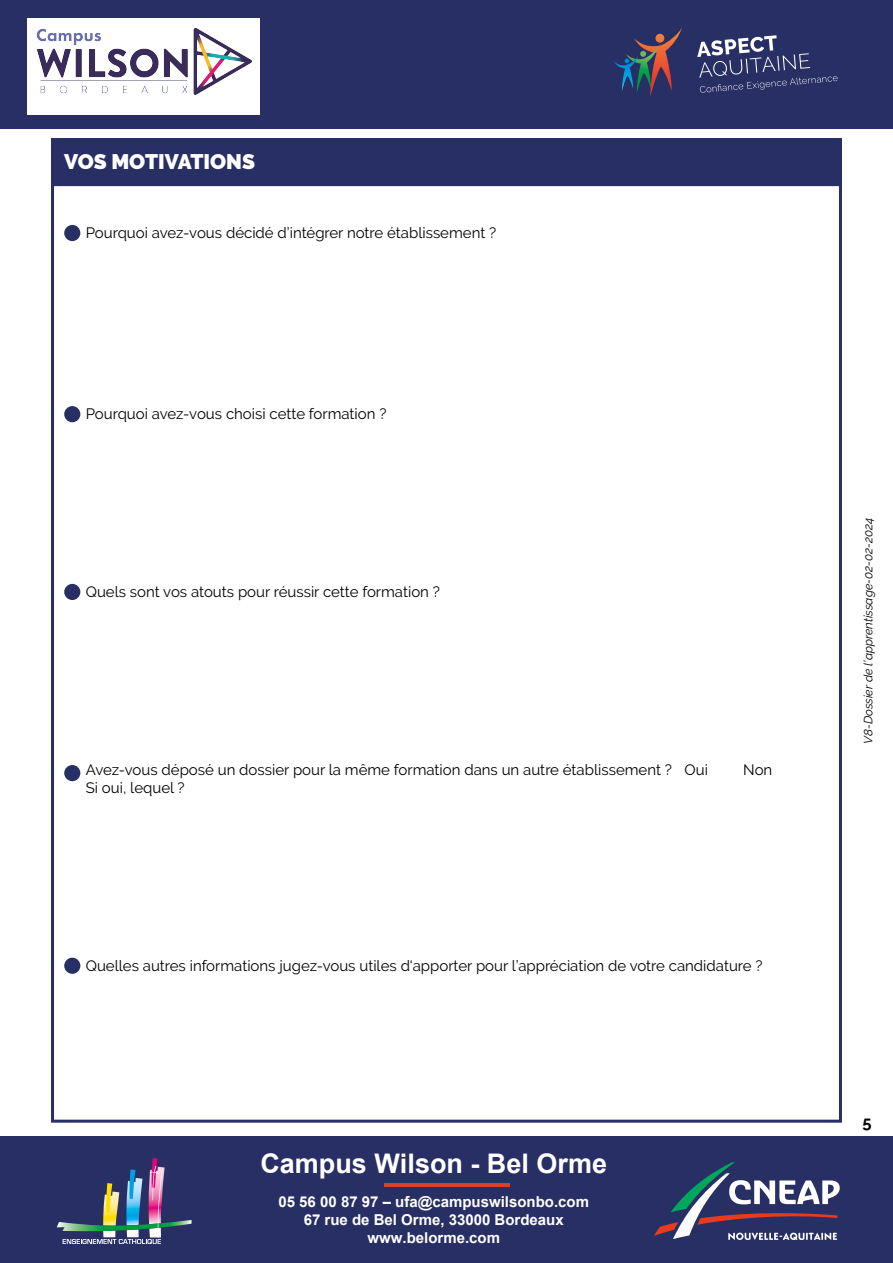
<style>
.page{position:relative;width:893px;height:1263px;background:#fff}
.page>*{position:absolute;margin:0;border:0;box-sizing:border-box;transform-origin:0 0}
.t1{font:700 27px "Arial";color:#fff}
.t2{font:900 21px "Raleway";color:#fff}
.t3{font:700 16.5px "Raleway";color:#000}
.t4{font:15px/18px "Raleway";color:#000}
.t5{font:700 15px/18px "Arial";color:#fff;text-align:center}
.t6{font:italic 12px "Raleway";color:#000}
</style>
<div class="page">
<div style="left:0;top:0;width:893px;height:128px;background:#282f64"></div>
<div style="left:0;top:1136px;width:893px;height:127px;background:#272f64"></div>
<svg style="left:57px;top:1158px;width:134px;height:86px"></svg>
<svg style="left:654px;top:1162px;width:186px;height:78px"></svg>
<div style="left:51px;top:139px;width:791px;height:46px;background:#272f64"></div>
<div style="left:64px;top:225px;width:16px;height:16px;background:#272f64;border-radius:50%"></div>
<div style="left:64px;top:406px;width:16px;height:16px;background:#272f64;border-radius:50%"></div>
<div style="left:64px;top:584px;width:16px;height:16px;background:#272f64;border-radius:50%"></div>
<div style="left:64px;top:958px;width:16px;height:16px;background:#272f64;border-radius:50%"></div>
<div style="left:64px;top:765px;width:16px;height:16px;background:#272f64;border-radius:50%"></div>
<svg style="left:614px;top:28px;width:68px;height:68px"></svg>
<svg style="left:697px;top:35px;width:141px;height:58px"></svg>
<div style="left:27px;top:18px;width:232px;height:97px;background:#fff"></div>
<img style="left:36px;top:28px;width:215px;height:67px">
<hr style="left:384px;top:1183px;width:126px;height:3px;background:#e03c31">
<h2 class="t2" style="left:64px;top:149px;width:192px">VOS MOTIVATIONS</h2>
<p class="t4" style="left:86px;top:224px;width:412px">Pourquoi avez-vous décidé d’intégrer notre établissement ?</p>
<p class="t4" style="left:86px;top:405px;width:302px">Pourquoi avez-vous choisi cette formation ?</p>
<p class="t4" style="left:86px;top:583px;width:356px">Quels sont vos atouts pour réussir cette formation ?</p>
<p class="t4" style="left:86px;top:761px;width:588px">Avez-vous déposé un dossier pour la même formation dans un autre établissement ?<br>Si oui, lequel ?</p>
<p class="t4" style="left:685px;top:760px;width:25px">Oui</p>
<p class="t4" style="left:743px;top:760px;width:31px">Non</p>
<p class="t4" style="left:86px;top:956px;width:678px">Quelles autres informations jugez-vous utiles d‘apporter pour l’appréciation de votre candidature ?</p>
<h1 class="t1" style="left:260px;top:1144px;width:348px">Campus Wilson - Bel Orme</h1>
<p class="t5" style="left:278px;top:1192px;width:312px">05 56 00 87 97 – ufa@campuswilsonbo.com<br>67 rue de Bel Orme, 33000 Bordeaux www.belorme.com</p>
<p class="t6" style="left:861px;top:744px;width:228px;rotate:-90deg">V8-Dossier de l’apprentissage-02-02-2024</p>
<p class="t3" style="left:862px;top:1113px;width:11px">5</p>
</div>
